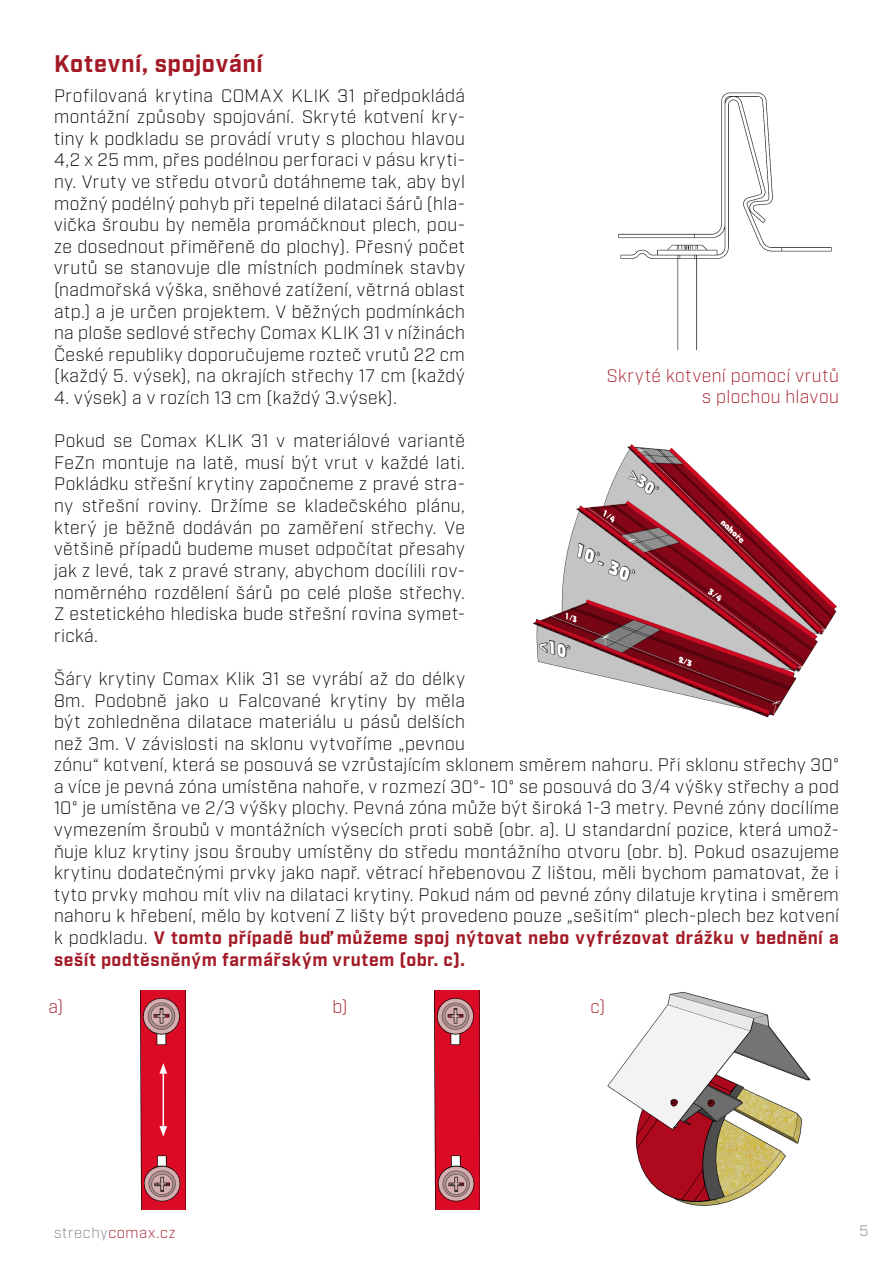
<style>
.page{position:relative;width:893px;height:1263px;background:#fff}
.page>*{position:absolute;margin:0;border:0;box-sizing:border-box;transform-origin:0 0}
.t1{font:700 24px "Industry";letter-spacing:.025em;color:#a31926}
.t2{font:300 18px/21.6px "Industry";letter-spacing:.03em;color:#000;text-align:justify}
.t3{font:300 18px/21.6px "Industry";letter-spacing:.025em;color:#a31926;text-align:right}
.t4{font:300 15px "Industry";letter-spacing:.045em;color:#a31926}
.t5{font:300 15px "Industry";color:#7d8386}
.s1{font-weight:700;color:#a31926}
.s2{color:#7d8386}
</style>
<div class="page">
<img style="left:533px;top:444px;width:304px;height:274px">
<img style="left:618px;top:92px;width:214px;height:257px">
<img style="left:141px;top:991px;width:45px;height:218px">
<img style="left:435px;top:991px;width:45px;height:218px">
<img style="left:607px;top:991px;width:204px;height:215px">
<hr style="left:163px;top:1071px;width:1px;height:57px;background:#fff">
<svg style="left:159px;top:1063px;width:8px;height:11px"></svg>
<svg style="left:159px;top:1126px;width:8px;height:11px"></svg>
<h1 class="t1" style="left:54px;top:49px;width:210px">Kotevní, spojování</h1>
<p class="t2" style="left:54px;top:85px;width:412px">Profilovaná krytina COMAX KLIK 31 předpokládá montážní způsoby spojování. Skryté kotvení kry&shy;tiny k podkladu se provádí vruty s plochou hlavou 4,2 x 25 mm, přes podélnou perforaci v pásu kryti&shy;ny. Vruty ve středu otvorů dotáhneme tak, aby byl možný podélný pohyb při tepelné dilataci šárů (hla&shy;vička šroubu by neměla promáčknout plech, pou&shy;ze dosednout přiměřeně do plochy). Přesný počet vrutů se stanovuje dle místních podmínek stavby (nadmořská výška, sněhové zatížení, větrná oblast atp.) a je určen projektem. V běžných podmínkách na ploše sedlové střechy Comax KLIK 31 v nížinách České republiky doporučujeme rozteč vrutů 22 cm (každý 5. výsek), na okrajích střechy 17 cm (každý</p>
<p class="t2" style="left:54px;top:387px;width:344px">4. výsek) a v rozích 13 cm (každý 3.výsek).</p>
<p class="t2" style="left:54px;top:430px;width:412px">Pokud se Comax KLIK 31 v materiálové variantě FeZn montuje na latě, musí být vrut v každé lati.<br>Pokládku střešní krytiny započneme z pravé stra&shy;ny střešní roviny. Držíme se kladečského plánu, který je běžně dodáván po zaměření střechy. Ve většině případů budeme muset odpočítat přesahy jak z levé, tak z pravé strany, abychom docílili rov&shy;noměrného rozdělení šárů po celé ploše střechy.<br>Z estetického hlediska bude střešní rovina symet&shy;rická.</p>
<p class="t2" style="left:54px;top:668px;width:787px;text-align:left">Šáry krytiny Comax Klik 31 se vyrábí až do délky<br>8m. Podobně jako u Falcované krytiny by měla<br>být zohledněna dilatace materiálu u pásů delších<br>než 3m. V závislosti na sklonu vytvoříme „pevnou<br>zónu“ kotvení, která se posouvá se vzrůstajícím sklonem směrem nahoru. Při sklonu střechy 30° a více je pevná zóna umístěna nahoře, v rozmezí 30°- 10° se posouvá do 3/4 výšky střechy a pod 10° je umístěna ve 2/3 výšky plochy. Pevná zóna může být široká 1-3 metry. Pevné zóny docílíme vymezením šroubů v montážních výsecích proti sobě (obr. a). U standardní pozice, která umož&shy;ňuje kluz krytiny jsou šrouby umístěny do středu montážního otvoru (obr. b). Pokud osazujeme krytinu dodatečnými prvky jako např. větrací hřebenovou Z lištou, měli bychom pamatovat, že i tyto prvky mohou mít vliv na dilataci krytiny. Pokud nám od pevné zóny dilatuje krytina i směrem nahoru k hřebení, mělo by kotvení Z lišty být provedeno pouze „sešitím“ plech-plech bez kotvení k podkladu. <span class="s1">V tomto případě buď můžeme spoj nýtovat nebo vyfrézovat drážku v bednění a sešít podtěsněným farmářským vrutem (obr. c).</span></p>
<p class="t3" style="left:607px;top:365px;width:234px">Skryté kotvení pomocí vrutů s plochou hlavou</p>
<p class="t3" style="left:48px;top:996px;width:16px">a)</p>
<p class="t3" style="left:332px;top:996px;width:17px">b)</p>
<p class="t3" style="left:590px;top:996px;width:16px">c)</p>
<p class="t4" style="left:54px;top:1224px;width:123px"><span class="s2">strechy</span>comax.cz</p>
<p class="t5" style="left:859px;top:1222px;width:10px">5</p>
</div>
